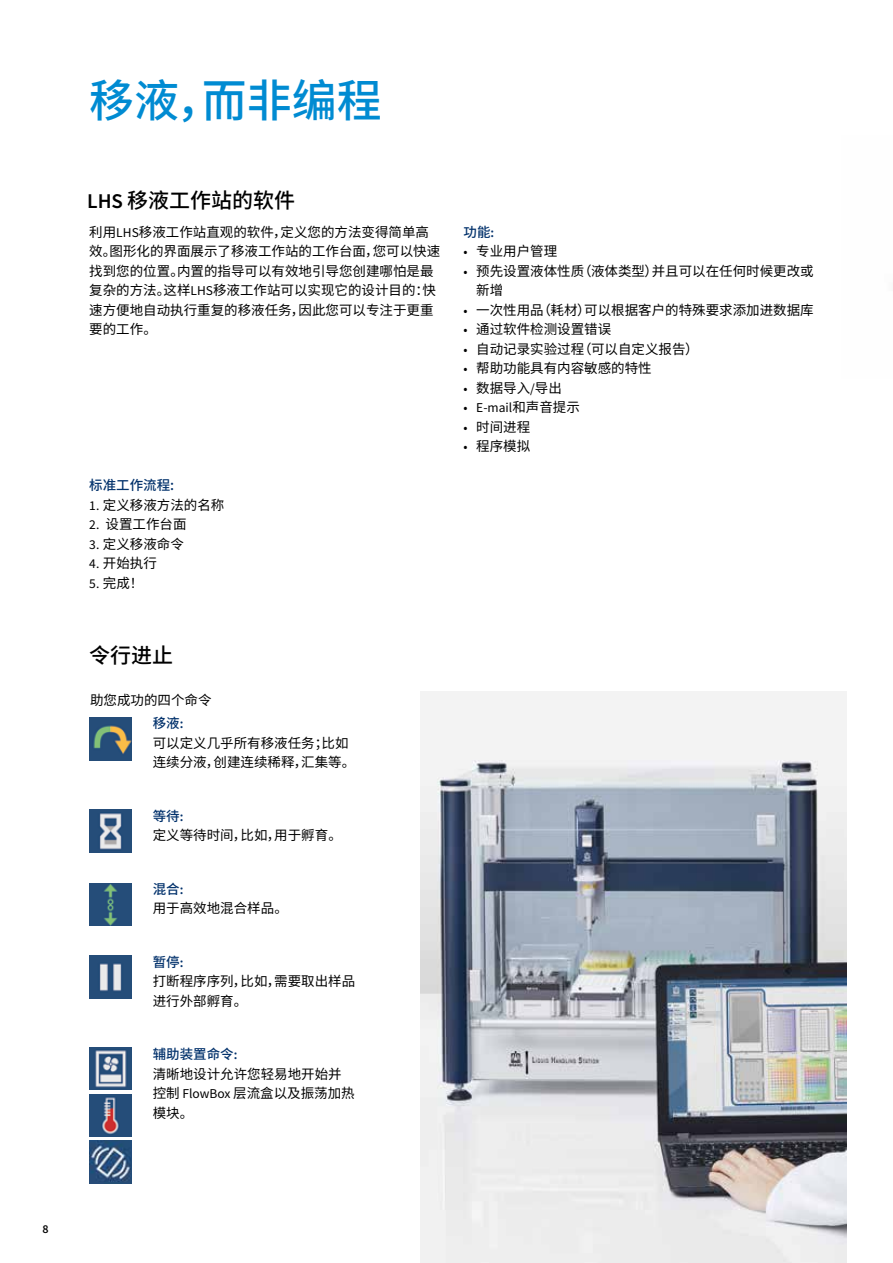
<style>
.page{position:relative;width:893px;height:1263px;background:#fff}
.page>*{position:absolute;margin:0;border:0;box-sizing:border-box;transform-origin:0 0}
.t1{font:500 45px "Source Han Sans CN";color:#008bd2}
.t2{font:500 21px "Source Han Sans CN";color:#000}
.t3{font:13.5px/19.5px "Source Han Sans CN";color:#000}
.t4{font:13.5px "Source Sans Pro";color:#000}
.t5{font:500 13.5px "Source Han Sans CN";color:#03326c}
.t6{font:600 12px "Source Sans Pro";color:#000}
.s1{font-family:"Source Sans Pro";font-weight:600}
.s2{font-family:"Source Sans Pro"}
.s3{font-weight:500;color:#03326c}
.s4{font-family:"Source Sans Pro";font-weight:600;color:#03326c}
.s5{font-family:"Source Han Sans CN"}
</style>
<div class="page">
<img style="left:421px;top:691px;width:425px;height:572px">
<img style="left:89px;top:955px;width:43px;height:43px">
<img style="left:89px;top:883px;width:43px;height:43px">
<img style="left:89px;top:809px;width:43px;height:43px">
<img style="left:89px;top:1047px;width:43px;height:42px">
<img style="left:89px;top:1094px;width:43px;height:42px">
<img style="left:89px;top:1141px;width:43px;height:42px">
<img style="left:89px;top:717px;width:43px;height:43px">
<h1 class="t1" style="left:89px;top:75px;width:294px">移液，而非编程</h1>
<h2 class="t2" style="left:87px;top:189px;width:210px"><span class="s1">LHS</span> 移液工作站的软件</h2>
<p class="t3" style="left:89px;top:222px;width:352px">利用<span class="s2">LHS</span>移液工作站直观的软件，定义您的方法变得简单高效。图形化的界面展示了移液工作站的工作台面，您可以快速找到您的位置。内置的指导可以有效地引导您创建哪怕是最复杂的方法。这样<span class="s2">LHS</span>移液工作站可以实现它的设计目的：快速方便地自动执行重复的移液任务，因此您可以专注于更重要的工作。</p>
<p class="t5" style="left:89px;top:478px;width:87px">标准工作流程:</p>
<p class="t3" style="left:89px;top:495px;width:137px"><span class="s2">1.</span> 定义移液方法的名称</p>
<p class="t3" style="left:89px;top:515px;width:99px"><span class="s2">2.</span> 设置工作台面</p>
<p class="t3" style="left:89px;top:534px;width:96px"><span class="s2">3.</span> 定义移液命令</p>
<p class="t3" style="left:89px;top:554px;width:69px"><span class="s2">4.</span> 开始执行</p>
<p class="t3" style="left:89px;top:573px;width:56px"><span class="s2">5.</span> 完成！</p>
<h2 class="t2" style="left:89px;top:644px;width:85px">令行进止</h2>
<p class="t3" style="left:90px;top:690px;width:123px">助您成功的四个命令</p>
<p class="t3" style="left:153px;top:714px;width:204px"><span class="s3">移液</span><span class="s4">:<br></span>可以定义几乎所有移液任务；比如连续分液，创建连续稀释，汇集等。</p>
<p class="t3" style="left:153px;top:806px;width:191px"><span class="s3">等待</span><span class="s4">:<br></span>定义等待时间，比如，用于孵育。</p>
<p class="t3" style="left:153px;top:879px;width:137px"><span class="s3">混合</span><span class="s4">:<br></span>用于高效地混合样品。</p>
<p class="t3" style="left:153px;top:952px;width:204px"><span class="s3">暂停</span><span class="s4">:<br></span>打断程序序列，比如，需要取出样品进行外部孵育。</p>
<p class="t3" style="left:153px;top:1045px;width:204px"><span class="s3">辅助装置命令</span><span class="s4">:<br></span>清晰地设计允许您轻易地开始并控制 <span class="s2">FlowBox</span> 层流盒以及振荡加热模块。</p>
<p class="t5" style="left:463px;top:224px;width:32px">功能<span class="s1">:</span></p>
<p class="t3" style="left:463px;top:242px;width:95px"><span class="s2">•</span> 专业用户管理</p>
<p class="t3" style="left:476px;top:261px;width:339px;text-indent:-13px"><span class="s2">•</span> 预先设置液体性质（液体类型）并且可以在任何时候更改或新增</p>
<p class="t3" style="left:463px;top:300px;width:352px"><span class="s2">•</span> 一次性用品（耗材）可以根据客户的特殊要求添加进数据库</p>
<p class="t3" style="left:463px;top:320px;width:149px"><span class="s2">•</span> 通过软件检测设置错误</p>
<p class="t3" style="left:463px;top:339px;width:237px"><span class="s2">•</span> 自动记录实验过程（可以自定义报告）</p>
<p class="t3" style="left:463px;top:359px;width:190px"><span class="s2">•</span> 帮助功能具有内容敏感的特性</p>
<p class="t3" style="left:463px;top:378px;width:100px"><span class="s2">•</span> 数据导入<span class="s2">/</span>导出</p>
<p class="t4" style="left:463px;top:399px;width:118px">• E-mail<span class="s5">和声音提示</span></p>
<p class="t3" style="left:463px;top:417px;width:68px"><span class="s2">•</span> 时间进程</p>
<p class="t3" style="left:463px;top:437px;width:68px"><span class="s2">•</span> 程序模拟</p>
<p class="t6" style="left:43px;top:1221px;width:8px">8</p>
</div>
